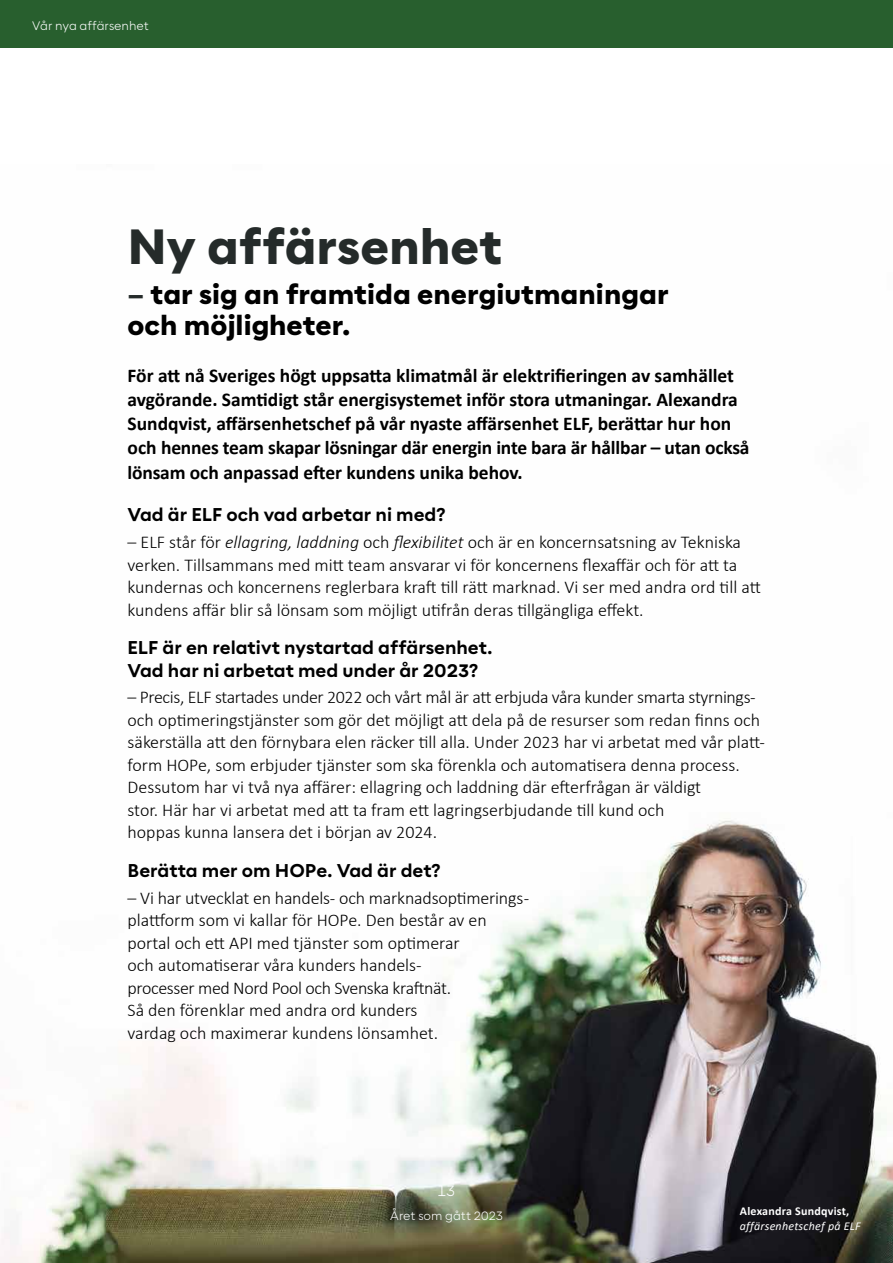
<style>
.page{position:relative;width:893px;height:1263px;background:#fff}
.page>*{position:absolute;margin:0;border:0;box-sizing:border-box;transform-origin:0 0}
.t1{font:800 48px "Corsa Grotesk";color:#252b2a}
.t2{font:800 27px/31.5px "Corsa Grotesk";color:#000}
.t3{font:700 19.5px/24px "Calibri";color:#000}
.t4{font:300 18px/22.5px "Calibri";color:#000}
.t5{font:700 18px/22.5px "Corsa Grotesk";color:#000}
.t6{font:300 15px "Corsa Grotesk";color:#fff}
.t7{font:300 12px "Corsa Grotesk";color:#fff}
.t8{font:italic 12px "Calibri";letter-spacing:.02em;color:#fff}
.t9{font:700 12px "Calibri";letter-spacing:.02em;color:#fff}
.s1{color:#252b2a}
.s2{font-style:italic}
</style>
<div class="page">
<img style="left:0;top:820px;width:893px;height:443px">
<div style="left:0;top:0;width:893px;height:47px;background:#285f2e"></div>
<p class="t7" style="left:32px;top:18px;width:119px">Vår nya affärsenhet</p>
<h1 class="t1" style="left:128px;top:213px;width:376px">Ny affärsenhet</h1>
<h2 class="t2" style="left:128px;top:277px;width:543px"><span class="s1">–</span> tar sig an framtida energiutmaningar och möjligheter.</h2>
<p class="t3" style="left:128px;top:364px;width:623px">För att nå Sveriges högt uppsatta klimatmål är elektrifieringen av samhället avgörande. Samtidigt står energisystemet inför stora utmaningar. Alexandra Sundqvist, affärsenhetschef på vår nyaste affärsenhet ELF, berättar hur hon och hennes team skapar lösningar där energin inte bara är hållbar – utan också lönsam och anpassad efter kundens unika behov.</p>
<p class="t5" style="left:128px;top:503px;width:320px">Vad är ELF och vad arbetar ni med?</p>
<p class="t4" style="left:128px;top:531px;width:635px">– ELF står för <span class="s2">ellagring, laddning</span> och <span class="s2">flexibilitet</span> och är en koncernsatsning av Tekniska verken. Tillsammans med mitt team ansvarar vi för koncernens flexaffär och för att ta kundernas och koncernens reglerbara kraft till rätt marknad. Vi ser med andra ord till att kundens affär blir så lönsam som möjligt utifrån deras tillgängliga effekt.</p>
<p class="t5" style="left:128px;top:636px;width:367px">ELF är en relativt nystartad affärsenhet.<br>Vad har ni arbetat med under år 2023?</p>
<p class="t4" style="left:128px;top:686px;width:639px">– Precis, ELF startades under 2022 och vårt mål är att erbjuda våra kunder smarta styrnings&shy;och optimeringstjänster som gör det möjligt att dela på de resurser som redan finns och säkerställa att den förnybara elen räcker till alla. Under 2023 har vi arbetat med vår platt&shy;form HOPe, som erbjuder tjänster som ska förenkla och automatisera denna process.<br>Dessutom har vi två nya affärer: ellagring och laddning där efterfrågan är väldigt<br>stor. Här har vi arbetat med att ta fram ett lagringserbjudande till kund och<br>hoppas kunna lansera det i början av 2024.</p>
<p class="t5" style="left:128px;top:859px;width:315px">Berätta mer om HOPe. Vad är det?</p>
<p class="t4" style="left:128px;top:886px;width:403px">– Vi har utvecklat en handels- och marknadsoptimerings - plattform som vi kallar för HOPe. Den består av en portal och ett API med tjänster som optimerar<br>och automatiserar våra kunders handels-<br>processer med Nord Pool och Svenska kraftnät.<br>Så den förenklar med andra ord kunders<br>vardag och maximerar kundens lönsamhet.</p>
<p class="t6" style="left:438px;top:1181px;width:19px">13</p>
<p class="t7" style="left:390px;top:1208px;width:115px">Året som gått 2023</p>
<p class="t9" style="left:740px;top:1203px;width:111px">Alexandra Sundqvist,</p>
<p class="t8" style="left:740px;top:1217px;width:122px">affärsenhetschef på ELF</p>
</div>
